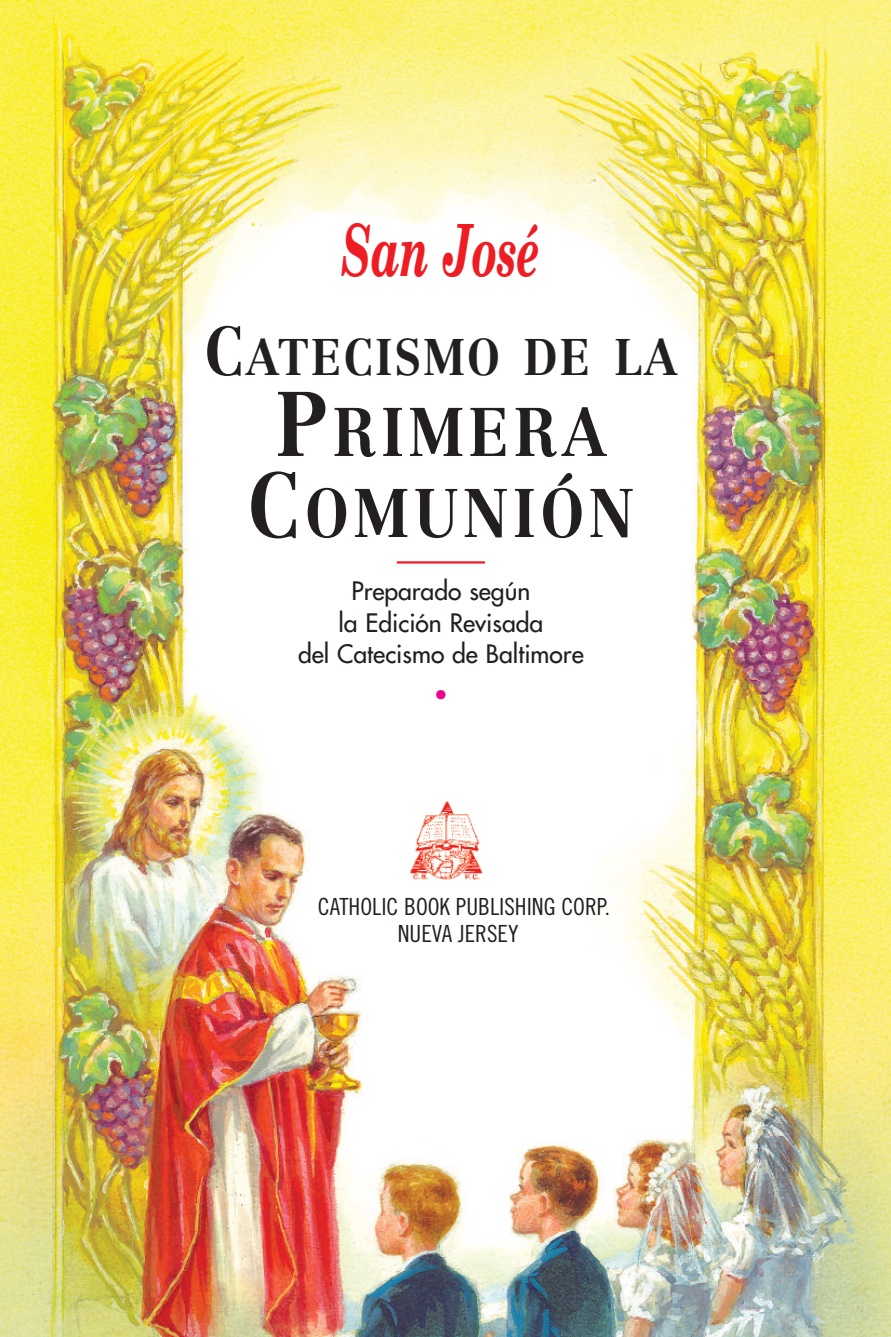
<style>
.page{position:relative;width:891px;height:1337px;background:#fff}
.page>*{position:absolute;margin:0;border:0;box-sizing:border-box;transform-origin:0 0}
.t1{font:italic 700 72px "New Century Schlbk";color:#ee1d23;scale:.6 1}
.t2{font:700 67.5px/81px "Centennial";letter-spacing:.08em;color:#231f20;text-align:center;scale:.9 1}
.t3{font:700 50.62px "Centennial";letter-spacing:.045em;color:#231f20;scale:.9 1}
.t4{font:24.75px/31.5px "Futura";color:#231f20;text-align:center}
.t5{font:24.75px "Futura";color:#ed028c}
.t6{font:23.62px/27px "Trade Gothic Cond Eighteen";color:#231f20;text-align:center}
.s1{font-size:67.5px}
.s2{font-size:90px}
</style>
<div class="page">
<img style="left:0;top:0;width:891px;height:1336px">
<hr style="left:397px;top:561px;width:88px;height:2px;background:#ee1d23">
<div style="left:405px;top:800px;width:85px;height:81px;background:#fff"></div>
<img style="left:410px;top:801px;width:73px;height:79px">
<h1 class="t1" style="left:342px;top:224px;width:332px">San José</h1>
<h3 class="t3" style="left:205px;top:337px;width:527px"><span class="s1">C</span>ATECISMO DE LA</h3>
<h2 class="t2" style="left:248px;top:397px;width:431px"><span class="s2">P</span>RIMERA<br><span class="s2">C</span>OMUNIÓN</h2>
<p class="t4" style="left:298px;top:577px;width:287px">Preparado según<br>la Edición Revisada<br>del Catecismo de Baltimore</p>
<p class="t5" style="left:434px;top:682px;width:16px">•</p>
<p class="t6" style="left:318px;top:895px;width:293px">CATHOLIC BOOK PUBLISHING CORP.<br>NUEVA JERSEY</p>
</div>
